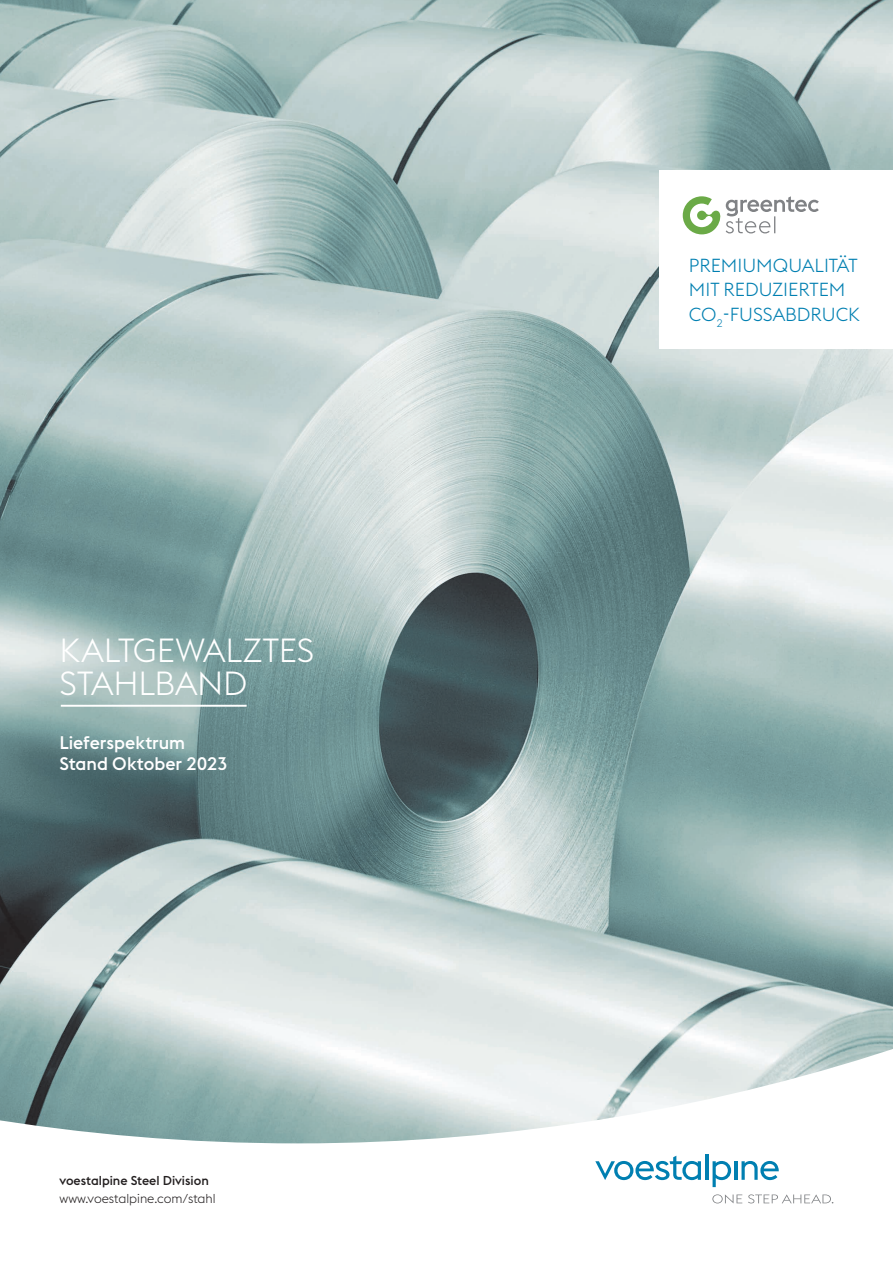
<style>
.page{position:relative;width:893px;height:1263px;background:#fff}
.page>*{position:absolute;margin:0;border:0;box-sizing:border-box;transform-origin:0 0}
.t1{font:300 33px/33px "voestalpine";letter-spacing:-.005em;color:#fff}
.t2{font:300 18.6px/24.2px "voestalpine";color:#007fb1}
.t3{font:500 18px/21px "voestalpine";color:#fff}
.t4{font:300 12.75px "voestalpine";color:#231f20}
.t5{font:500 12.75px "voestalpine";color:#231f20}
</style>
<div class="page">
<img style="left:0;top:0;width:893px;height:1042px">
<svg style="left:0;top:1042px;width:893px;height:162px"></svg>
<svg style="left:595px;top:1156px;width:106px;height:24px"></svg>
<hr style="left:705px;top:1154px;width:3px;height:26px;background:#007fb1">
<svg style="left:713px;top:1161px;width:18px;height:26px"></svg>
<hr style="left:734px;top:1161px;width:3px;height:19px;background:#007fb1">
<svg style="left:741px;top:1161px;width:38px;height:19px"></svg>
<svg style="left:712px;top:1194px;width:30px;height:9px"></svg>
<svg style="left:748px;top:1194px;width:85px;height:9px"></svg>
<hr style="left:61px;top:705px;width:186px;height:2px;background:#fff">
<div style="left:659px;top:170px;width:234px;height:179px;background:#fff"></div>
<svg style="left:683px;top:196px;width:136px;height:38px"></svg>
<h1 class="t1" style="left:60px;top:634px;width:256px">KALTGEWALZTES<br>STAHLBAND</h1>
<p class="t3" style="left:60px;top:732px;width:170px">Lieferspektrum<br>Stand Oktober 2023</p>
<p class="t5" style="left:60px;top:1173px;width:151px">voestalpine Steel Division</p>
<p class="t4" style="left:60px;top:1191px;width:158px">www.voestalpine.com/stahl</p>
<p class="t2" style="left:689px;top:254px;width:172px">PREMIUMQUALITÄT<br>MIT REDUZIERTEM<br>CO<sub>2</sub>-FUSSABDRUCK</p>
</div>
